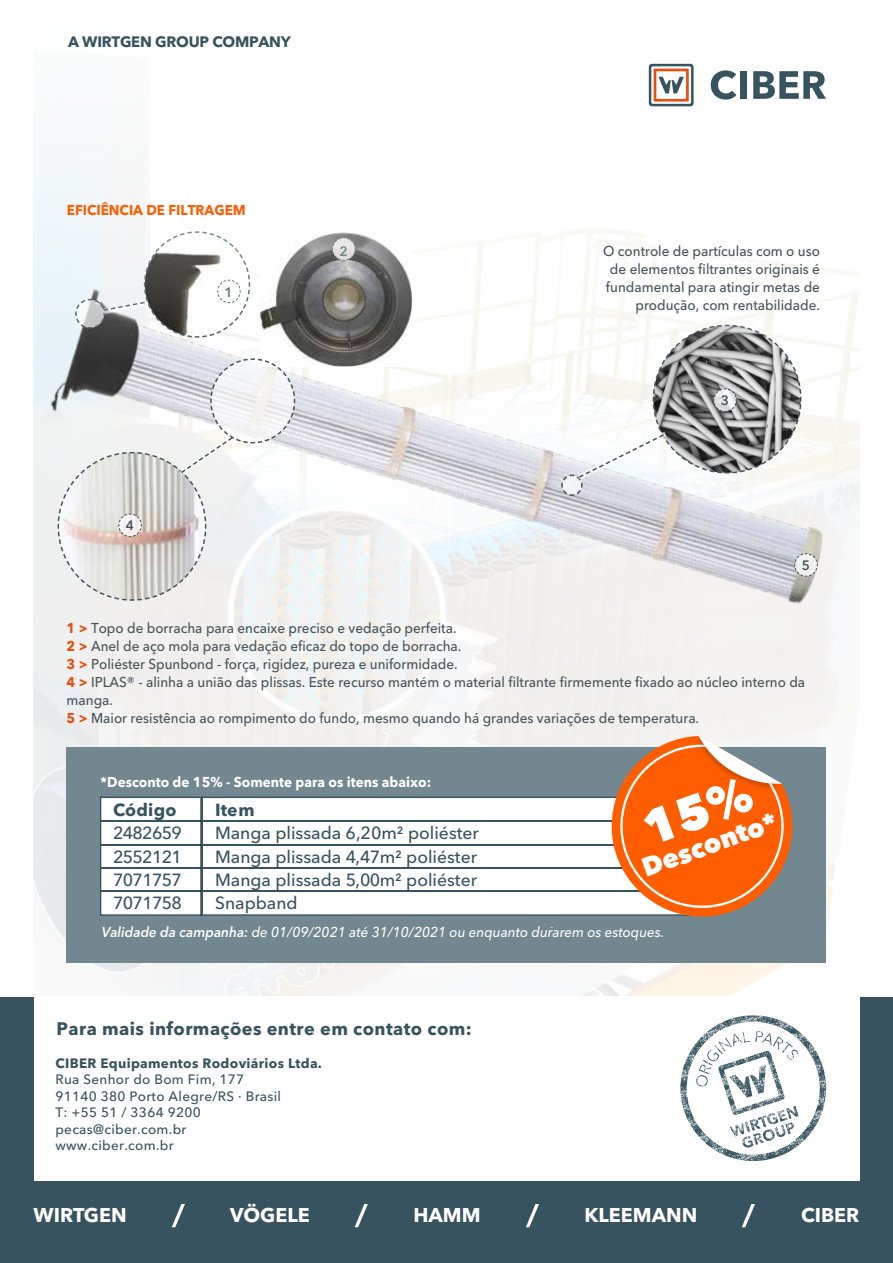
<style>
.page{position:relative;width:893px;height:1263px;background:#fff}
.page>*{position:absolute;margin:0;border:0;box-sizing:border-box;transform-origin:0 0}
.t1{font:800 26.4px "Avenir Next LT Pro";color:#fff}
.t2{font:700 19.8px "Avenir Next LT Pro";color:#fff}
.t3{font:700 18px "Avenir Next LT Pro";letter-spacing:.025em;color:#36535f}
.t4{font:500 17.55px "Avenir Next LT Pro";color:#36535f}
.t5{font:500 17.55px "Avenir Next LT Pro";letter-spacing:-.04em;color:#36535f}
.t6{font:700 17.55px "Avenir Next LT Pro";letter-spacing:.005em;color:#36535f}
.t7{font:700 15px "Avenir Next LT Pro";letter-spacing:-.015em;color:#36535f}
.t8{font:500 14.25px/18px "Avenir Next LT Pro";color:#485358;scale:.95 1}
.t9{font:italic 500 14.25px "Avenir Next LT Pro";color:#fff;scale:.95 1}
.t10{font:700 14.25px "Avenir Next LT Pro";color:#fff;scale:.95 1}
.t11{font:700 14.25px "Avenir Next LT Pro";color:#ff5d00;scale:.95 1}
.t12{font:500 13.5px/16.5px "Avenir Next LT Pro";letter-spacing:.025em;color:#36535f}
.t13{font:700 13.5px "Avenir Next LT Pro";letter-spacing:.025em;color:#36535f}
.t14{font:600 13.5px "Avenir Next LT Pro";color:#485358}
.s1{font-weight:700;color:#e84e0f}
.s2{font-weight:600}
</style>
<div class="page">
<div style="left:67px;top:747px;width:759px;height:215px;background:#72878f"></div>
<img style="left:33px;top:362px;width:827px;height:561px">
<img style="left:296px;top:362px;width:117px;height:5px">
<svg style="left:57px;top:362px;width:239px;height:239px"></svg>
<svg style="left:560px;top:362px;width:242px;height:135px"></svg>
<svg style="left:794px;top:553px;width:24px;height:24px"></svg>
<svg style="left:33px;top:50px;width:827px;height:312px"></svg>
<div style="left:0;top:996px;width:893px;height:267px;background:#36535f"></div>
<div style="left:34px;top:996px;width:825px;height:184px;background:#fff"></div>
<svg style="left:172px;top:1204px;width:13px;height:23px"></svg>
<svg style="left:355px;top:1204px;width:13px;height:23px"></svg>
<svg style="left:526px;top:1204px;width:13px;height:23px"></svg>
<svg style="left:742px;top:1204px;width:13px;height:23px"></svg>
<svg style="left:680px;top:1015px;width:146px;height:146px"></svg>
<div style="left:619px;top:34px;width:242px;height:102px;background:#fff"></div>
<svg style="left:711px;top:70px;width:25px;height:30px"></svg>
<div style="left:740px;top:71px;width:7px;height:28px;background:#36535f"></div>
<svg style="left:753px;top:71px;width:73px;height:28px"></svg>
<svg style="left:649px;top:64px;width:45px;height:42px"></svg>
<div style="left:100px;top:797px;width:608px;height:119px;background:#fff;border:1px solid #36535f"></div>
<hr style="left:101px;top:821px;width:606px;height:1px;background:#36535f">
<hr style="left:101px;top:844px;width:606px;height:1px;background:#36535f">
<hr style="left:101px;top:867px;width:606px;height:1px;background:#36535f">
<hr style="left:101px;top:890px;width:606px;height:2px;background:#36535f">
<hr style="left:201px;top:797px;width:1px;height:118px;background:#36535f">
<svg style="left:611px;top:736px;width:182px;height:181px"></svg>
<p class="t7" style="left:68px;top:32px;width:224px">A WIRTGEN GROUP COMPANY</p>
<p class="t11" style="left:67px;top:201px;width:190px">EFICIÊNCIA DE FILTRAGEM</p>
<p class="t14" style="left:126px;top:517px;width:10px">4</p>
<p class="t14" style="left:225px;top:284px;width:10px">1</p>
<p class="t14" style="left:340px;top:243px;width:10px">2</p>
<p class="t8" style="left:603px;top:242px;width:230px;text-align:right">O controle de partículas com o uso de elementos filtrantes originais é fundamental para atingir metas de produção, com rentabilidade.</p>
<p class="t14" style="left:721px;top:392px;width:10px">3</p>
<p class="t14" style="left:802px;top:557px;width:10px">5</p>
<p class="t8" style="left:67px;top:619px;width:779px"><span class="s1">1 &gt;</span> Topo de borracha para encaixe preciso e vedação perfeita.<br><span class="s1">2 &gt;</span> Anel de aço mola para vedação eficaz do topo de borracha.<br><span class="s1">3 &gt;</span> Poliéster Spunbond - força, rigidez, pureza e uniformidade.<br><span class="s1">4 &gt;</span> IPLAS® - alinha a união das plissas. Este recurso mantém o material filtrante firmemente fixado ao núcleo interno da manga.<br><span class="s1">5 &gt;</span> Maior resistência ao rompimento do fundo, mesmo quando há grandes variações de temperatura.</p>
<p class="t10" style="left:101px;top:773px;width:349px">*Desconto de 15% - Somente para os itens abaixo:</p>
<p class="t6" style="left:113px;top:799px;width:65px">Código</p>
<p class="t6" style="left:215px;top:799px;width:41px">Item</p>
<p class="t5" style="left:113px;top:823px;width:70px">2482659</p>
<p class="t4" style="left:215px;top:823px;width:265px">Manga plissada 6,20m² poliéster</p>
<p class="t5" style="left:113px;top:846px;width:70px">2552121</p>
<p class="t4" style="left:215px;top:846px;width:264px">Manga plissada 4,47m² poliéster</p>
<p class="t5" style="left:113px;top:869px;width:70px">7071757</p>
<p class="t4" style="left:215px;top:869px;width:264px">Manga plissada 5,00m² poliéster</p>
<p class="t5" style="left:113px;top:892px;width:70px">7071758</p>
<p class="t4" style="left:215px;top:892px;width:84px">Snapband</p>
<h1 class="t1" style="left:637px;top:853px;width:144px;rotate:-20deg">Desconto*</h1>
<p class="t9" style="left:102px;top:923px;width:594px"><span class="s2">Validade da campanha:</span> de 01/09/2021 até 31/10/2021 ou enquanto durarem os estoques.</p>
<p class="t3" style="left:57px;top:1018px;width:417px">Para mais informações entre em contato com:</p>
<p class="t13" style="left:55px;top:1055px;width:268px">CIBER Equipamentos Rodoviários Ltda.</p>
<p class="t12" style="left:55px;top:1071px;width:227px">Rua Senhor do Bom Fim, 177<br>91140 380 Porto Alegre/RS · Brasil<br>T: +55 51 / 3364 9200 pecas@ciber.com.br www.ciber.com.br</p>
<h2 class="t2" style="left:34px;top:1203px;width:95px">WIRTGEN</h2>
<h2 class="t2" style="left:230px;top:1203px;width:81px">VÖGELE</h2>
<h2 class="t2" style="left:413px;top:1203px;width:69px">HAMM</h2>
<h2 class="t2" style="left:584px;top:1203px;width:114px">KLEEMANN</h2>
<h2 class="t2" style="left:801px;top:1203px;width:60px">CIBER</h2>
</div>
